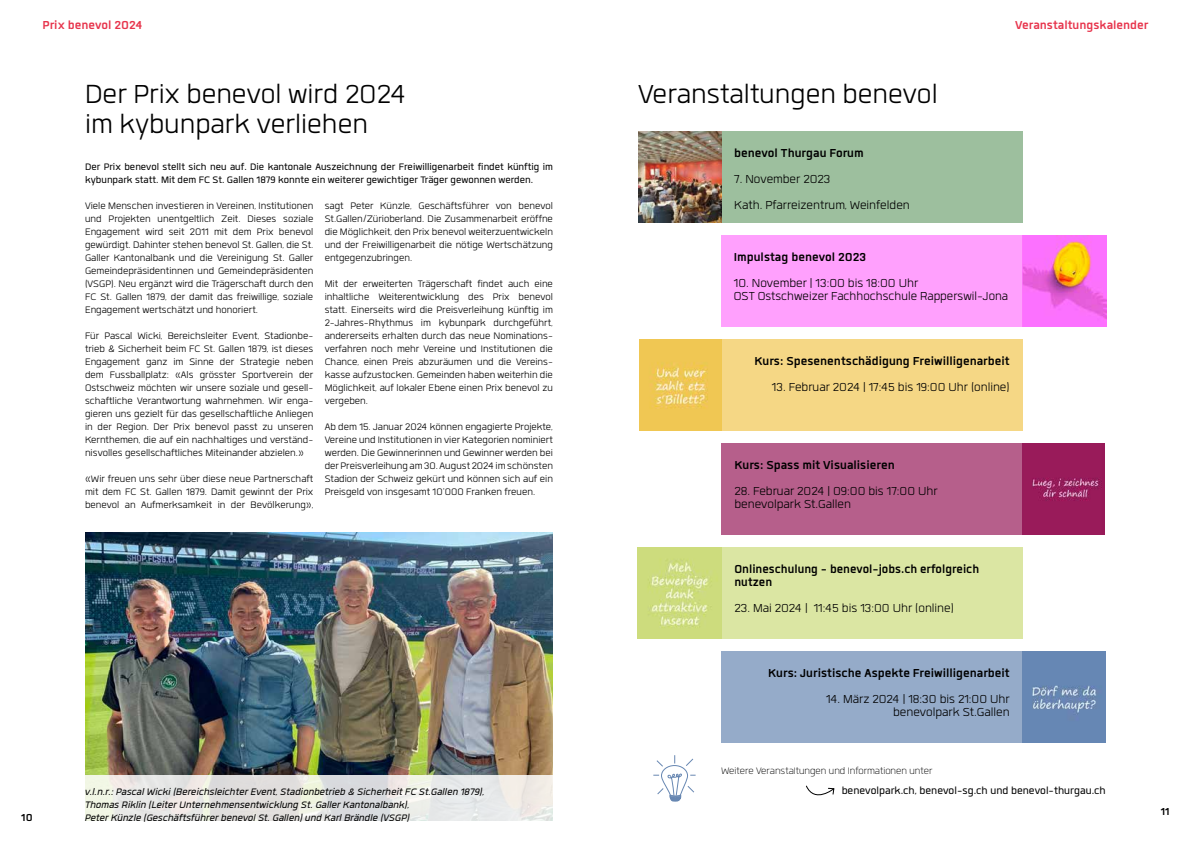
<style>
.page{position:relative;width:1191px;height:842px;background:#fff}
.page>*{position:absolute;margin:0;border:0;box-sizing:border-box;transform-origin:0 0}
.t1{font:300 36px "Quan";color:#000}
.t2{font:300 16px/13px "Quan";color:#000}
.t3{font:700 16px/13px "Quan";color:#000}
.t4{font:700 16px "Quan";color:#e7344c}
.t5{font:14px "Quan";color:#000}
.t6{font:700 14px "Quan";color:#000}
.t7{font:300 13px/13px "Quan";color:#000;text-align:justify}
.t8{font:italic 13px/13px "Quan";color:#000}
.t9{font:13px/13px "Quan";color:#000}
.t10{font:300 13px "Quan";color:#000}
</style>
<div class="page">
<img style="left:639px;top:340px;width:82px;height:91px">
<img style="left:1024px;top:444px;width:80px;height:91px">
<img style="left:1022px;top:652px;width:84px;height:91px">
<img style="left:638px;top:548px;width:83px;height:91px">
<img style="left:1022px;top:236px;width:85px;height:91px">
<div style="left:721px;top:236px;width:301px;height:91px;background:#ffa0fd"></div>
<div style="left:721px;top:340px;width:301px;height:91px;background:#f5d785"></div>
<div style="left:721px;top:444px;width:303px;height:91px;background:#b65f8b"></div>
<div style="left:721px;top:652px;width:301px;height:91px;background:#95abc9"></div>
<div style="left:721px;top:548px;width:301px;height:91px;background:#dbe6a3"></div>
<div style="left:721px;top:131px;width:301px;height:92px;background:#9dbf9e"></div>
<img style="left:638px;top:131px;width:83px;height:92px">
<img style="left:85px;top:532px;width:468px;height:243px">
<svg style="left:85px;top:775px;width:468px;height:46px;background:#e6e6e3"></svg>
<svg style="left:806px;top:785px;width:29px;height:11px"></svg>
<svg style="left:653px;top:755px;width:42px;height:46px"></svg>
<p class="t4" style="left:43px;top:18px;width:101px">Prix benevol 2024</p>
<p class="t4" style="left:1015px;top:18px;width:135px">Veranstaltungskalender</p>
<h1 class="t1" style="left:85px;top:78px;width:323px">Der Prix benevol wird 2024</h1>
<h1 class="t1" style="left:638px;top:78px;width:301px">Veranstaltungen benevol</h1>
<h1 class="t1" style="left:85px;top:108px;width:284px">im kybunpark verliehen</h1>
<p class="t9" style="left:85px;top:160px;width:469px">Der Prix benevol stellt sich neu auf. Die kantonale Auszeichnung der Freiwilligenarbeit findet künftig im kybunpark statt. Mit dem FC St. Gallen 1879 konnte ein weiterer gewichtiger Träger gewonnen werden.</p>
<p class="t7" style="left:85px;top:199px;width:230px">Viele Menschen investieren in Vereinen, Institutionen und Projekten unentgeltlich Zeit. Dieses soziale Engagement wird seit 2011 mit dem Prix benevol gewürdigt. Dahinter stehen benevol St. Gallen, die St.<br>Galler Kantonalbank und die Vereinigung St. Galler Gemeindepräsidentinnen und Gemeindepräsidenten (VSGP). Neu ergänzt wird die Trägerschaft durch den FC St. Gallen 1879, der damit das freiwillige, soziale Engagement wertschätzt und honoriert.</p>
<p class="t7" style="left:85px;top:329px;width:230px">Für Pascal Wicki, Bereichsleiter Event, Stadionbe&shy;trieb &amp; Sicherheit beim FC St. Gallen 1879, ist dieses Engagement ganz im Sinne der Strategie neben dem Fussballplatz: «Als grösster Sportverein der Ostschweiz möchten wir unsere soziale und gesell&shy;schaftliche Verantwortung wahrnehmen. Wir enga&shy;gieren uns gezielt für das gesellschaftliche Anliegen in der Region. Der Prix benevol passt zu unseren Kernthemen, die auf ein nachhaltiges und verständ&shy;nisvolles gesellschaftliches Miteinander abzielen.»</p>
<p class="t7" style="left:85px;top:472px;width:230px">«Wir freuen uns sehr über diese neue Partnerschaft mit dem FC St. Gallen 1879. Damit gewinnt der Prix benevol an Aufmerksamkeit in der Bevölkerung»,</p>
<p class="t7" style="left:325px;top:199px;width:230px">sagt Peter Künzle, Geschäftsführer von benevol St.Gallen/Zürioberland. Die Zusammenarbeit eröffne die Möglichkeit, den Prix benevol weiterzuentwickeln und der Freiwilligenarbeit die nötige Wertschätzung entgegenzubringen.</p>
<p class="t7" style="left:325px;top:277px;width:230px">Mit der erweiterten Trägerschaft findet auch eine inhaltliche Weiterentwicklung des Prix benevol statt. Einerseits wird die Preisverleihung künftig im 2-Jahres-Rhythmus im kybunpark durchgeführt, andererseits erhalten durch das neue Nominations&shy;verfahren noch mehr Vereine und Institutionen die Chance, einen Preis abzuräumen und die Vereins&shy;kasse aufzustocken. Gemeinden haben weiterhin die Möglichkeit, auf lokaler Ebene einen Prix benevol zu vergeben.</p>
<p class="t7" style="left:325px;top:420px;width:230px">Ab dem 15. Januar 2024 können engagierte Projekte, Vereine und Institutionen in vier Kategorien nominiert werden. Die Gewinnerinnen und Gewinner werden bei der Preisverleihung am 30. August 2024 im schönsten Stadion der Schweiz gekürt und können sich auf ein Preisgeld von insgesamt 10'000 Franken freuen.</p>
<p class="t3" style="left:734px;top:146px;width:131px">benevol Thurgau Forum</p>
<p class="t2" style="left:734px;top:166px;width:177px;line-height:26px">7. November 2023<br>Kath. Pfarreizentrum, Weinfelden</p>
<p class="t3" style="left:734px;top:250px;width:134px">Impulstag benevol 2023</p>
<p class="t2" style="left:734px;top:276px;width:276px">10. November | 13:00 bis 18:00 Uhr<br>OST Ostschweizer Fachhochschule Rapperswil-Jona</p>
<p class="t3" style="left:754px;top:354px;width:257px">Kurs: Spesenentschädigung Freiwilligenarbeit</p>
<p class="t2" style="left:772px;top:380px;width:239px">13. Februar 2024 | 17:45 bis 19:00 Uhr (online)</p>
<p class="t3" style="left:734px;top:458px;width:162px">Kurs: Spass mit Visualisieren</p>
<p class="t2" style="left:734px;top:484px;width:205px">28. Februar 2024 | 09:00 bis 17:00 Uhr benevolpark St.Gallen</p>
<p class="t3" style="left:734px;top:562px;width:246px">Onlineschulung - benevol-jobs.ch erfolgreich nutzen</p>
<p class="t2" style="left:734px;top:601px;width:221px">23. Mai 2024 | 11:45 bis 13:00 Uhr (online)</p>
<p class="t6" style="left:21px;top:811px;width:13px">10</p>
<p class="t8" style="left:84px;top:785px;width:401px">v.l.n.r.: Pascal Wicki (Bereichsleichter Event, Stadionbetrieb &amp; Sicherheit FC St.Gallen 1879),<br>Thomas Riklin (Leiter Unternehmensentwicklung St. Galler Kantonalbank),<br>Peter Künzle (Geschäftsführer benevol St. Gallen) und Karl Brändle (VSGP)</p>
<p class="t3" style="left:768px;top:666px;width:243px">Kurs: Juristische Aspekte Freiwilligenarbeit</p>
<p class="t2" style="left:826px;top:692px;width:185px;text-align:right">14. März 2024 | 18:30 bis 21:00 Uhr benevolpark St.Gallen</p>
<p class="t10" style="left:721px;top:765px;width:213px">Weitere Veranstaltungen und Informationen unter</p>
<p class="t5" style="left:841px;top:784px;width:266px">benevolpark.ch, benevol-sg.ch und benevol-thurgau.ch</p>
<p class="t6" style="left:1160px;top:805px;width:10px">11</p>
</div>
